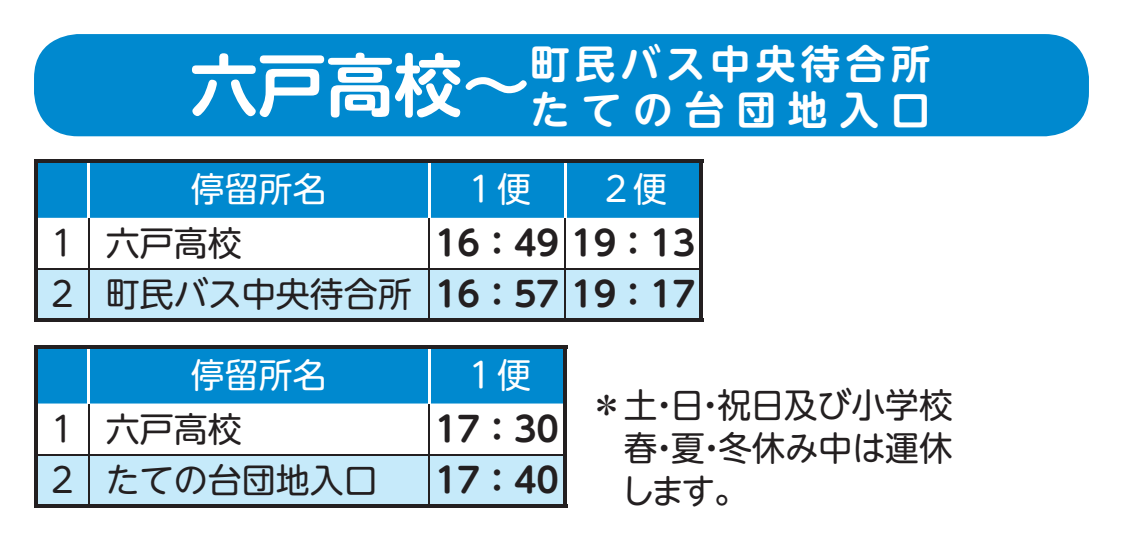
<style>
.page{position:relative;width:1123px;height:549px;background:#fff}
.page>*{position:absolute;margin:0;border:0;box-sizing:border-box;transform-origin:0 0}
.t1{font:700 68px "UD Shin M Go Pro De";color:#fff}
.t2{font:700 39.6px/45.2px "UD Shin M Go Pro De";letter-spacing:.135em;color:#fff}
.t3{font:34px/42.4px "UD Shin M Go Pro";color:#231f20;text-align:justify}
.t4{font:700 34px "UD Shin M Go Pro De";color:#231f20}
.t5{font:34px "UD Shin M Go Pro";color:#fff}
.s1{font-family:"UD Shin M Go Pro De";font-weight:700}
</style>
<div class="page">
<div style="left:38px;top:163px;width:661px;height:54px;background:#0089cf"></div>
<div style="left:38px;top:269px;width:661px;height:48px;background:#c6eafa"></div>
<hr style="left:88px;top:217px;width:2px;height:51px;background:#231f20">
<hr style="left:428px;top:217px;width:2px;height:51px;background:#231f20">
<hr style="left:564px;top:217px;width:2px;height:51px;background:#231f20">
<hr style="left:38px;top:268px;width:51px;height:1px;background:#231f20">
<hr style="left:89px;top:268px;width:340px;height:1px;background:#231f20">
<hr style="left:88px;top:269px;width:2px;height:48px;background:#231f20">
<hr style="left:429px;top:268px;width:136px;height:1px;background:#231f20">
<hr style="left:428px;top:269px;width:2px;height:48px;background:#231f20">
<hr style="left:565px;top:268px;width:134px;height:1px;background:#231f20">
<hr style="left:564px;top:269px;width:2px;height:48px;background:#231f20">
<hr style="left:34px;top:159px;width:55px;height:4px;background:#231f20">
<hr style="left:34px;top:163px;width:4px;height:54px;background:#231f20">
<hr style="left:89px;top:159px;width:340px;height:4px;background:#231f20">
<hr style="left:429px;top:159px;width:136px;height:4px;background:#231f20">
<hr style="left:565px;top:159px;width:138px;height:4px;background:#231f20">
<hr style="left:699px;top:163px;width:4px;height:54px;background:#231f20">
<hr style="left:34px;top:217px;width:4px;height:51px;background:#231f20">
<hr style="left:699px;top:217px;width:4px;height:51px;background:#231f20">
<hr style="left:34px;top:268px;width:4px;height:49px;background:#231f20">
<hr style="left:699px;top:268px;width:4px;height:49px;background:#231f20">
<svg style="left:34px;top:317px;width:55px;height:4px"></svg>
<svg style="left:89px;top:317px;width:340px;height:4px"></svg>
<svg style="left:429px;top:317px;width:136px;height:4px"></svg>
<svg style="left:565px;top:317px;width:138px;height:4px"></svg>
<hr style="left:87px;top:163px;width:3px;height:54px;background:#fff">
<hr style="left:427px;top:163px;width:3px;height:54px;background:#fff">
<hr style="left:564px;top:163px;width:2px;height:54px;background:#fff">
<div style="left:34px;top:34px;width:1055px;height:102px;background:#0089cf;border-radius:44px"></div>
<div style="left:38px;top:348px;width:525px;height:55px;background:#0089cf"></div>
<div style="left:38px;top:455px;width:525px;height:48px;background:#c6eafa"></div>
<hr style="left:88px;top:403px;width:2px;height:50px;background:#231f20">
<hr style="left:428px;top:403px;width:2px;height:50px;background:#231f20">
<hr style="left:38px;top:453px;width:51px;height:2px;background:#231f20">
<hr style="left:89px;top:453px;width:340px;height:2px;background:#231f20">
<hr style="left:88px;top:455px;width:2px;height:48px;background:#231f20">
<hr style="left:429px;top:453px;width:134px;height:2px;background:#231f20">
<hr style="left:428px;top:455px;width:2px;height:48px;background:#231f20">
<svg style="left:34px;top:345px;width:55px;height:3px"></svg>
<hr style="left:34px;top:348px;width:4px;height:55px;background:#231f20">
<svg style="left:89px;top:345px;width:340px;height:3px"></svg>
<svg style="left:429px;top:345px;width:138px;height:3px"></svg>
<hr style="left:563px;top:348px;width:4px;height:55px;background:#231f20">
<hr style="left:34px;top:403px;width:4px;height:51px;background:#231f20">
<hr style="left:563px;top:403px;width:4px;height:51px;background:#231f20">
<hr style="left:34px;top:454px;width:4px;height:49px;background:#231f20">
<hr style="left:563px;top:454px;width:4px;height:49px;background:#231f20">
<svg style="left:34px;top:503px;width:55px;height:4px"></svg>
<svg style="left:89px;top:503px;width:340px;height:4px"></svg>
<svg style="left:429px;top:503px;width:138px;height:4px"></svg>
<hr style="left:87px;top:348px;width:3px;height:55px;background:#fff">
<hr style="left:427px;top:348px;width:3px;height:55px;background:#fff">
<h1 class="t1" style="left:190px;top:30px;width:342px">六戸高校～</h1>
<p class="t2" style="left:530px;top:40px;width:402px">町民バス中央待合所たての台団地入口</p>
<p class="t5" style="left:191px;top:162px;width:138px">停留所名</p>
<p class="t5" style="left:463px;top:162px;width:70px">１便</p>
<p class="t5" style="left:599px;top:162px;width:70px">２便</p>
<p class="t3" style="left:51px;top:220px;width:192px">1 六戸高校</p>
<p class="t4" style="left:435px;top:215px;width:261px">16：49 19：13</p>
<p class="t3" style="left:51px;top:271px;width:645px">2 町民バス中央待合所 <span class="s1">16：57 19：17</span></p>
<p class="t5" style="left:191px;top:347px;width:138px">停留所名</p>
<p class="t5" style="left:463px;top:347px;width:70px">１便</p>
<p class="t3" style="left:51px;top:405px;width:192px">1 六戸高校</p>
<p class="t4" style="left:435px;top:401px;width:125px">17：30</p>
<p class="t3" style="left:51px;top:456px;width:328px">2 たての台団地入口</p>
<p class="t4" style="left:435px;top:452px;width:125px">17：40</p>
<p class="t3" style="left:620px;top:382px;width:333px;text-indent:-31px">＊土・日・祝日及び小学校春・夏・冬休み中は運休します。</p>
</div>
